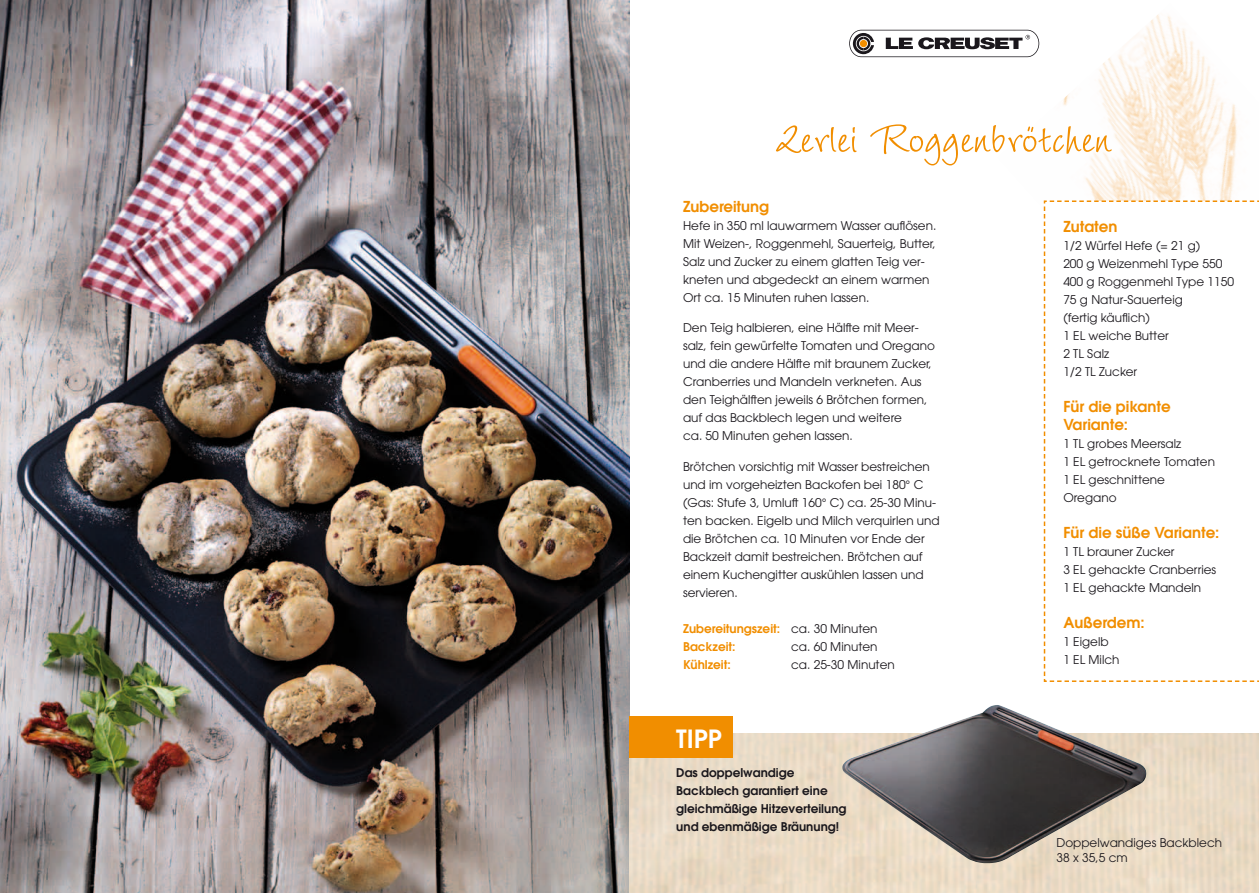
<style>
.page{position:relative;width:1259px;height:893px;background:#fff}
.page>*{position:absolute;margin:0;border:0;box-sizing:border-box;transform-origin:0 0}
.t1{font:60px "Wiesbaden Swing Roman";color:#f18e00}
.t2{font:600 24.9px "ITC Avant Garde Pro";color:#fff}
.t3{font:600 15px/18px "ITC Avant Garde Pro";color:#f18e00}
.t4{font:12px/18px "ITC Avant Garde Pro";color:#1a171c}
.t5{font:600 12px/18px "ITC Avant Garde Pro";color:#1a171c}
.t6{font:600 12px/18px "ITC Avant Garde Pro";color:#f18e00}
.s1{font-weight:400;color:#1a171c}
</style>
<div class="page">
<img style="left:0;top:0;width:629px;height:893px">
<img style="left:997px;top:14px;width:240px;height:186px">
<img style="left:629px;top:733px;width:630px;height:160px">
<svg style="left:1043px;top:200px;width:216px;height:482px"></svg>
<img style="left:842px;top:705px;width:304px;height:158px">
<div style="left:629px;top:716px;width:103px;height:42px;background:#f18e00"></div>
<svg style="left:849px;top:30px;width:190px;height:27px"></svg>
<h1 class="t1" style="left:776px;top:104px;width:336px">2erlei Roggenbrötchen</h1>
<p class="t3" style="left:683px;top:197px;width:87px">Zubereitung</p>
<p class="t4" style="left:683px;top:216px;width:255px">Hefe in 350 ml lauwarmem Wasser auflösen.<br>Mit Weizen-, Roggenmehl, Sauerteig, Butter, Salz und Zucker zu einem glatten Teig ver&shy;kneten und abgedeckt an einem warmen Ort ca. 15 Minuten ruhen lassen.</p>
<p class="t4" style="left:683px;top:319px;width:253px">Den Teig halbieren, eine Hälfte mit Meer&shy;salz, fein gewürfelte Tomaten und Oregano und die andere Hälfte mit braunem Zucker, Cranberries und Mandeln verkneten. Aus den Teighälften jeweils 6 Brötchen formen, auf das Backblech legen und weitere<br>ca. 50 Minuten gehen lassen.</p>
<p class="t4" style="left:683px;top:458px;width:258px">Brötchen vorsichtig mit Wasser bestreichen und im vorgeheizten Backofen bei 180° C (Gas: Stufe 3, Umluft 160° C) ca. 25-30 Minu&shy;ten backen. Eigelb und Milch verquirlen und die Brötchen ca. 10 Minuten vor Ende der Backzeit damit bestreichen. Brötchen auf einem Kuchengitter auskühlen lassen und servieren.</p>
<p class="t6" style="left:683px;top:619px;width:196px">Zubereitungszeit: <span class="s1">ca. 30 Minuten<br></span>Backzeit:</p>
<p class="t4" style="left:791px;top:637px;width:88px">ca. 60 Minuten</p>
<p class="t6" style="left:683px;top:655px;width:49px">Kühlzeit:</p>
<p class="t4" style="left:791px;top:655px;width:105px">ca. 25-30 Minuten</p>
<h2 class="t2" style="left:676px;top:722px;width:47px">TIPP</h2>
<p class="t5" style="left:676px;top:763px;width:172px">Das doppelwandige<br>Backblech garantiert eine gleichmäßige Hitzeverteilung und ebenmäßige Bräunung!</p>
<p class="t3" style="left:1063px;top:217px;width:55px">Zutaten</p>
<p class="t4" style="left:1063px;top:237px;width:172px">1/2 Würfel Hefe (= 21 g)<br>200 g Weizenmehl Type 550<br>400 g Roggenmehl Type 1150<br>75 g Natur-Sauerteig<br>(fertig käuflich)<br>1 EL weiche Butter<br>2 TL Salz<br>1/2 TL Zucker</p>
<p class="t3" style="left:1063px;top:397px;width:109px">Für die pikante<br>Variante:</p>
<p class="t4" style="left:1063px;top:435px;width:153px">1 TL grobes Meersalz<br>1 EL getrocknete Tomaten<br>1 EL geschnittene<br>Oregano</p>
<p class="t3" style="left:1063px;top:523px;width:158px">Für die süße Variante:</p>
<p class="t4" style="left:1063px;top:543px;width:154px">1 TL brauner Zucker<br>3 EL gehackte Cranberries<br>1 EL gehackte Mandeln</p>
<p class="t3" style="left:1063px;top:613px;width:83px">Außerdem:</p>
<p class="t4" style="left:1063px;top:633px;width:58px">1 Eigelb<br>1 EL Milch</p>
<p class="t4" style="left:1056px;top:834px;width:167px;line-height:15px">Doppelwandiges Backblech<br>38 x 35,5 cm</p>
</div>
